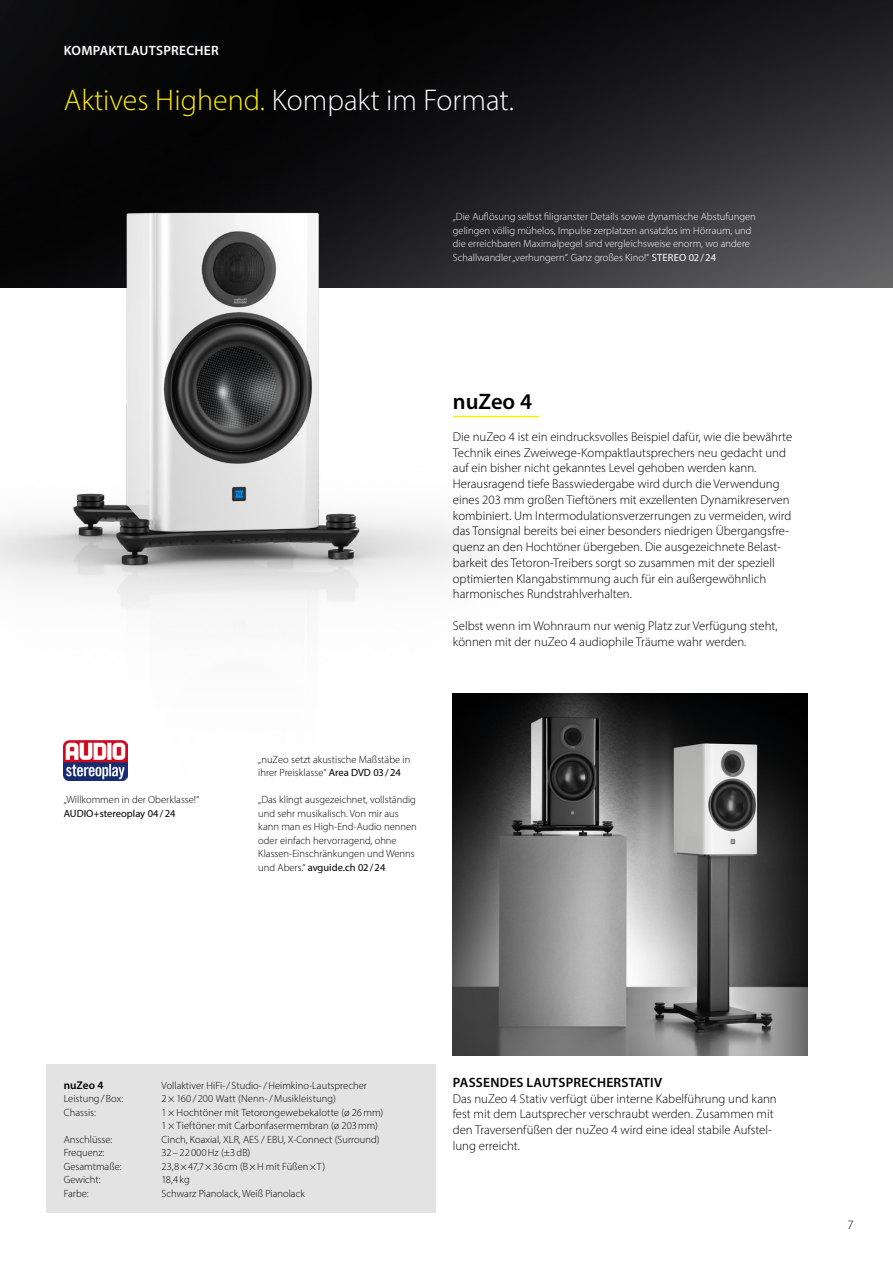
<style>
.page{position:relative;width:893px;height:1263px;background:#fff}
.page>*{position:absolute;margin:0;border:0;box-sizing:border-box;transform-origin:0 0}
.t1{font:300 30px "Myriad Pro";color:#fff}
.t2{font:600 22.5px "Myriad Pro";color:#000}
.t3{font:600 13.5px "Myriad Pro";letter-spacing:.02em;color:#000}
.t4{font:600 13.5px "Myriad Pro";letter-spacing:.02em;color:#fff}
.t5{font:300 12.75px/15.8px "Myriad Pro";color:#000}
.t6{font:600 11.25px "Myriad Pro";color:#000}
.t7{font:300 10.5px/13.5px "Myriad Pro";color:#000}
.t8{font:300 10.5px/13.5px "Myriad Pro";color:#fff}
.t9{font:10.5px "Myriad Pro";color:#000}
.s1{color:#ffed00}
.s2{font-weight:400}
</style>
<div class="page">
<img style="left:0;top:0;width:893px;height:288px">
<div style="left:47px;top:1065px;width:389px;height:148px;background:#e3e3e3"></div>
<img style="left:0;top:88px;width:20px;height:492px">
<img style="left:20px;top:88px;width:500px;height:699px">
<hr style="left:453px;top:416px;width:86px;height:1px;background:#ffed00">
<img style="left:453px;top:693px;width:355px;height:362px">
<img style="left:64px;top:740px;width:64px;height:40px">
<p class="t4" style="left:64px;top:42px;width:156px">KOMPAKTLAUTSPRECHER</p>
<h1 class="t1" style="left:64px;top:82px;width:452px"><span class="s1">Aktives Highend.</span> Kompakt im Format.</h1>
<p class="t8" style="left:453px;top:210px;width:304px">„Die Auflösung selbst filigranster Details sowie dynamische Abstufungen gelingen völlig mühelos, Impulse zerplatzen ansatzlos im Hörraum, und die erreichbaren Maximalpegel sind vergleichsweise enorm, wo andere Schallwandler „verhungern“. Ganz großes Kino!“ <span class="s2">STEREO 02/24</span></p>
<p class="t7" style="left:64px;top:793px;width:137px">„Willkommen in der Oberklasse!“</p>
<p class="t9" style="left:64px;top:807px;width:113px">AUDIO+stereoplay 04/24</p>
<h2 class="t2" style="left:453px;top:388px;width:81px">nuZeo 4</h2>
<p class="t5" style="left:453px;top:429px;width:341px">Die nuZeo 4 ist ein eindrucksvolles Beispiel dafür, wie die bewährte Technik eines Zweiwege-Kompaktlautsprechers neu gedacht und auf ein bisher nicht gekanntes Level gehoben werden kann.<br>Herausragend tiefe Basswiedergabe wird durch die Verwendung eines 203 mm großen Tieftöners mit exzellenten Dynamikreserven kombiniert. Um Intermodulationsverzerrungen zu vermeiden, wird das Tonsignal bereits bei einer besonders niedrigen Übergangsfre&shy;quenz an den Hochtöner übergeben. Die ausgezeichnete Belast&shy;barkeit des Tetoron-Treibers sorgt so zusammen mit der speziell optimierten Klangabstimmung auch für ein außergewöhnlich harmonisches Rundstrahlverhalten.</p>
<p class="t5" style="left:453px;top:618px;width:326px">Selbst wenn im Wohnraum nur wenig Platz zur Verfügung steht, können mit der nuZeo 4 audiophile Träume wahr werden.</p>
<p class="t7" style="left:258px;top:752px;width:154px">„nuZeo setzt akustische Maßstäbe in ihrer Preisklasse“ <span class="s2">Area DVD 03/24</span></p>
<p class="t7" style="left:258px;top:793px;width:160px">„Das klingt ausgezeichnet, vollständig und sehr musikalisch. Von mir aus kann man es High-End-Audio nennen oder einfach hervorragend, ohne Klassen-Einschränkungen und Wenns und Abers.“ <span class="s2">avguide.ch 02/24</span></p>
<p class="t6" style="left:64px;top:1078px;width:41px">nuZeo 4</p>
<p class="t7" style="left:162px;top:1078px;width:207px">Vollaktiver HiFi-/ Studio-/Heimkino-Lautsprecher</p>
<p class="t7" style="left:64px;top:1092px;width:61px">Leistung/Box:</p>
<p class="t7" style="left:162px;top:1092px;width:176px">2× 160 / 200 Watt (Nenn-/Musikleistung)</p>
<p class="t7" style="left:64px;top:1105px;width:34px">Chassis:</p>
<p class="t7" style="left:162px;top:1105px;width:223px">1× Hochtöner mit Tetorongewebekalotte (ø 26mm)<br>1× Tieftöner mit Carbonfasermembran (ø 203mm)</p>
<p class="t7" style="left:64px;top:1132px;width:50px">Anschlüsse:</p>
<p class="t7" style="left:162px;top:1132px;width:219px">Cinch, Koaxial, XLR, AES / EBU, X-Connect (Surround)</p>
<p class="t7" style="left:64px;top:1146px;width:42px">Frequenz:</p>
<p class="t7" style="left:162px;top:1146px;width:90px">32 – 22 000Hz (±3dB)</p>
<p class="t7" style="left:64px;top:1159px;width:59px">Gesamtmaße:</p>
<p class="t7" style="left:162px;top:1159px;width:165px">23,8×47,7×36 cm (B×H mit Füßen×T)</p>
<p class="t7" style="left:64px;top:1173px;width:38px">Gewicht:</p>
<p class="t7" style="left:162px;top:1173px;width:30px">18,4 kg</p>
<p class="t7" style="left:64px;top:1186px;width:27px">Farbe:</p>
<p class="t7" style="left:162px;top:1186px;width:145px">Schwarz Pianolack, Weiß Pianolack</p>
<p class="t3" style="left:453px;top:1074px;width:211px">PASSENDES LAUTSPRECHERSTATIV</p>
<p class="t5" style="left:453px;top:1090px;width:325px">Das nuZeo 4 Stativ verfügt über interne Kabelführung und kann fest mit dem Lautsprecher verschraubt werden. Zusammen mit den Traversenfüßen der nuZeo 4 wird eine ideal stabile Aufstel&shy;lung erreicht.</p>
<p class="t5" style="left:847px;top:1216px;width:8px">7</p>
</div>
